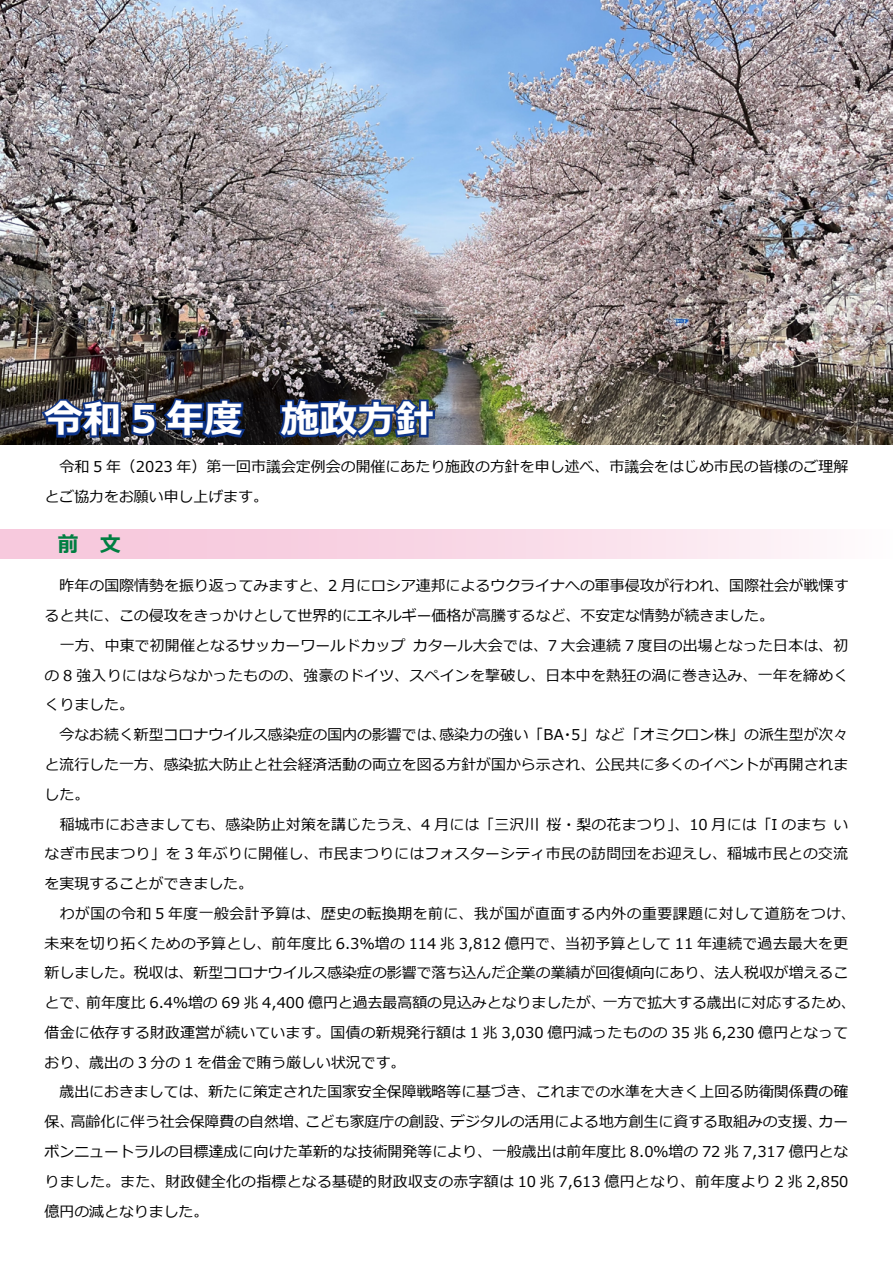
<style>
.page{position:relative;width:893px;height:1263px;background:#fff}
.page>*{position:absolute;margin:0;border:0;box-sizing:border-box;transform-origin:0 0}
.t1{font:700 38.25px "Meiryo";color:#fff}
.t2{font:700 21.3px "Meiryo";color:#007e41}
.t3{font:14.85px/29.7px "Meiryo";color:#000}
</style>
<div class="page">
<div style="left:0;top:529px;width:893px;height:30px;background:linear-gradient(to right,#f5c0d7,#fdf5f9)"></div>
<img style="left:0;top:0;width:893px;height:444px">
<svg style="left:38px;top:396px;width:85px;height:44px;background:#223665"></svg>
<svg style="left:129px;top:396px;width:119px;height:45px;background:#1c2f5c"></svg>
<svg style="left:276px;top:394px;width:161px;height:157px"></svg>
<h1 class="t1" style="left:45px;top:392px;width:391px">令和 5 年度　施政方針</h1>
<p class="t3" style="left:45px;top:453px;width:805px">　令和 5 年（2023 年）第一回市議会定例会の開催にあたり施政の方針を申し述べ、市議会をはじめ市民の皆様のご理解とご協力をお願い申し上げます。</p>
<h2 class="t2" style="left:57px;top:530px;width:65px">前　文</h2>
<p class="t3" style="left:45px;top:572px;width:813px">　昨年の国際情勢を振り返ってみますと、2 月にロシア連邦によるウクライナへの軍事侵攻が行われ、国際社会が戦慄すると共に、この侵攻をきっかけとして世界的にエネルギー価格が高騰するなど、不安定な情勢が続きました。<br>　一方、中東で初開催となるサッカーワールドカップ カタール大会では、7 大会連続 7 度目の出場となった日本は、初の 8 強入りにはならなかったものの、強豪のドイツ、スペインを撃破し、日本中を熱狂の渦に巻き込み、一年を締めくくりました。<br>　今なお続く新型コロナウイルス感染症の国内の影響では、感染力の強い「BA・5」など「オミクロン株」の派生型が次々と流行した一方、感染拡大防止と社会経済活動の両立を図る方針が国から示され、公民共に多くのイベントが再開されました。<br>　稲城市におきましても、感染防止対策を講じたうえ、4 月には「三沢川 桜・梨の花まつり」、10 月には「I のまち いなぎ市民まつり」を 3 年ぶりに開催し、市民まつりにはフォスターシティ市民の訪問団をお迎えし、稲城市民との交流を実現することができました。<br>　わが国の令和 5 年度一般会計予算は、歴史の転換期を前に、我が国が直面する内外の重要課題に対して道筋をつけ、未来を切り拓くための予算とし、前年度比 6.3％増の 114 兆 3,812 億円で、当初予算として 11 年連続で過去最大を更新しました。税収は、新型コロナウイルス感染症の影響で落ち込んだ企業の業績が回復傾向にあり、法人税収が増えることで、前年度比 6.4％増の 69 兆 4,400 億円と過去最高額の見込みとなりましたが、一方で拡大する歳出に対応するため、借金に依存する財政運営が続いています。国債の新規発行額は 1 兆 3,030 億円減ったものの 35 兆 6,230 億円となっており、歳出の 3 分の 1 を借金で賄う厳しい状況です。<br>　歳出におきましては、新たに策定された国家安全保障戦略等に基づき、これまでの水準を大きく上回る防衛関係費の確保、高齢化に伴う社会保障費の自然増、こども家庭庁の創設、デジタルの活用による地方創生に資する取組みの支援、カーボンニュートラルの目標達成に向けた革新的な技術開発等により、一般歳出は前年度比 8.0％増の 72 兆 7,317 億円となりました。また、財政健全化の指標となる基礎的財政収支の赤字額は 10 兆 7,613 億円となり、前年度より 2 兆 2,850億円の減となりました。</p>
</div>
